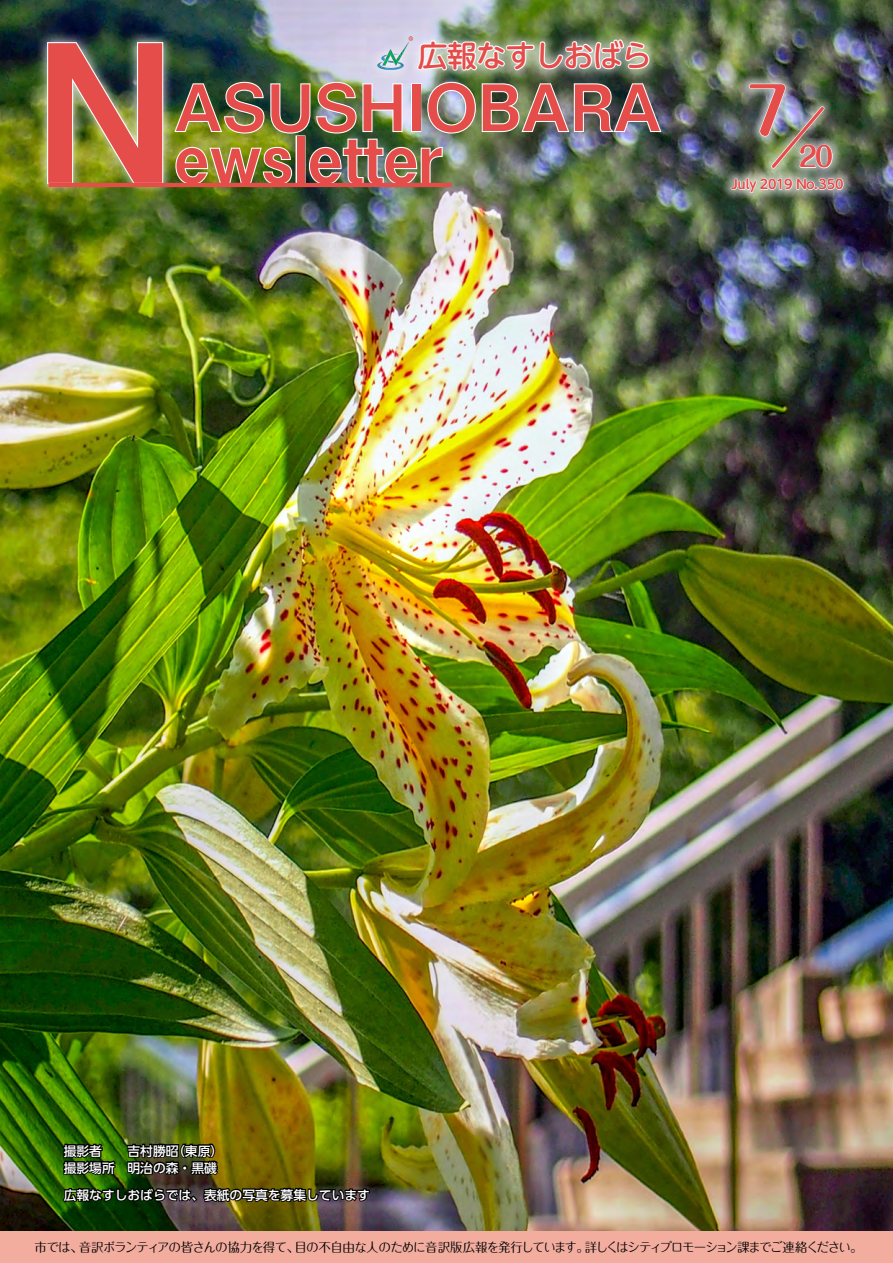
<style>
.page{position:relative;width:893px;height:1263px;background:#fff}
.page>*{position:absolute;margin:0;border:0;box-sizing:border-box;transform-origin:0 0}
.t1{font:700 191.4px "Mi Go MB1 Std De";color:#e54d4b}
.t2{font:700 63.75px/52.1px "Mi Go MB1 Std De";color:#e54d4b}
.t3{font:700 63.75px "Maru Fo Pro";color:#e54d4b;scale:.9 1}
.t4{font:500 29.7px "UD Shin M Go Pro";letter-spacing:-.03em;color:#e54d4b}
.t5{font:700 27.6px "Maru Fo Pro";color:#e54d4b;scale:.9 1}
.t6{font:500 12.75px/17px "UD Shin Go Pro";color:#fff}
.t7{font:12.75px "Maru Fo Pro";letter-spacing:-.11em;color:#000}
.t8{font:12.75px "Maru Fo Pro";letter-spacing:-.045em;color:#000}
.t9{font:12.75px "Maru Fo Pro";letter-spacing:-.08em;color:#000}
.t10{font:700 12.75px "UD Shin M Go Pro De";letter-spacing:-.03em;color:#e54d4b}
</style>
<div class="page">
<img style="left:0;top:0;width:893px;height:1232px">
<div style="left:716px;top:67px;width:143px;height:141px;background:#fff;opacity:.75"></div>
<div style="left:722px;top:170px;width:129px;height:31px;background:#fff;opacity:.62"></div>
<svg style="left:730px;top:178px;width:114px;height:15px;background:#c0c5bd"></svg>
<div style="left:792px;top:136px;width:49px;height:41px;background:#fff;opacity:.62"></div>
<div style="left:741px;top:75px;width:53px;height:69px;background:#fff;opacity:.62"></div>
<div style="left:763px;top:98px;width:70px;height:79px;background:#fff;opacity:.68"></div>
<img style="left:749px;top:83px;width:84px;height:89px">
<div style="left:406px;top:28px;width:255px;height:54px;background:#fff;opacity:.74"></div>
<img style="left:416px;top:0;width:234px;height:72px">
<div style="left:35px;top:30px;width:140px;height:166px;background:#fff;opacity:.74"></div>
<img style="left:46px;top:41px;width:118px;height:144px">
<div style="left:367px;top:26px;width:56px;height:55px;background:#fff;opacity:.74"></div>
<img style="left:374px;top:35px;width:41px;height:40px">
<div style="left:0;top:1232px;width:893px;height:31px;background:#f2ad9f"></div>
<img style="left:173px;top:81px;width:490px;height:105px">
<hr style="left:48px;top:183px;width:404px;height:4px;background:#e54d4b">
<img style="left:61px;top:1139px;width:310px;height:65px">
<h1 class="t1" style="left:32px;top:-33px;width:147px">N</h1>
<h3 class="t4" style="left:418px;top:32px;width:236px">広報なすしおばら</h3>
<h2 class="t2" style="left:174px;top:75px;width:489px">ASUSHIOBARA ewsletter</h2>
<h2 class="t3" style="left:746px;top:60px;width:49px">7</h2>
<h3 class="t5" style="left:799px;top:135px;width:40px">20</h3>
<p class="t10" style="left:731px;top:174px;width:114px">July 2019 No.350</p>
<p class="t6" style="left:64px;top:1142px;width:155px">撮影者　　吉村勝昭<br>撮影場所　明治の森・黒磯</p>
<p class="t6" style="left:172px;top:1142px;width:53px">（東原(</p>
<p class="t6" style="left:64px;top:1186px;width:308px">広報なすしおばらでは、表紙の写真を募集しています</p>
<p class="t7" style="left:585px;top:1236px;width:279px">詳しくはシティプロモーション課までご連絡ください。</p>
<p class="t8" style="left:295px;top:1236px;width:296px">目の不自由な人のために音訳版広報を発行しています。</p>
<p class="t9" style="left:79px;top:1236px;width:222px">音訳ボランティアの皆さんの協力を得て、</p>
<p class="t9" style="left:34px;top:1236px;width:50px">市では、</p>
</div>
